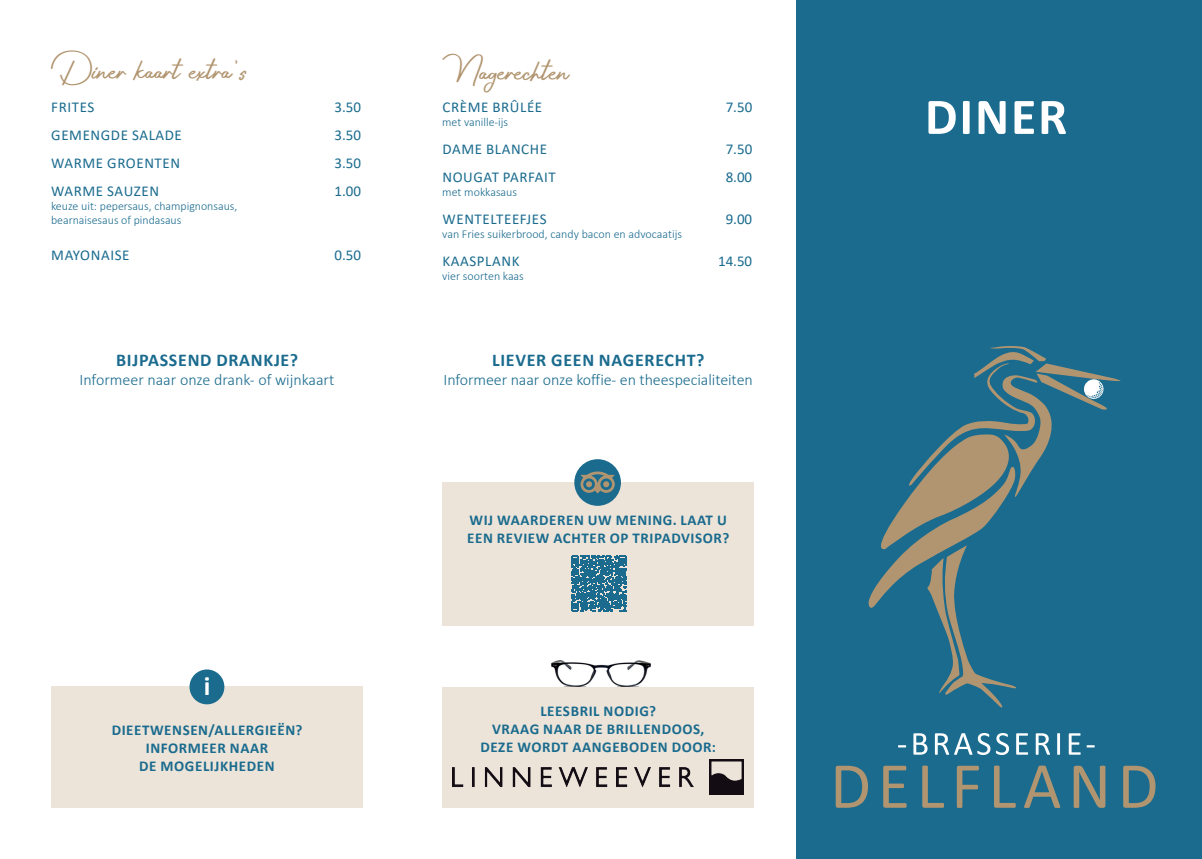
<style>
.page{position:relative;width:1202px;height:859px;background:#fff}
.page>*{position:absolute;margin:0;border:0;box-sizing:border-box;transform-origin:0 0}
.t1{font:700 51.9px "Calibri";letter-spacing:.035em;color:#fff}
.t2{font:36px "Sun Deep";color:#b19570}
.t3{font:700 27.1px "Calibri";color:#fff}
.t4{font:700 18px "Calibri";letter-spacing:.04em;color:#1a6b8e}
.t5{font:300 16px "Calibri";letter-spacing:-.005em;color:#1a6b8e}
.t6{font:700 15px/18px "Calibri";letter-spacing:.04em;color:#1a6b8e;text-align:center}
.t7{font:15px "Calibri";letter-spacing:.04em;color:#1a6b8e}
.t8{font:300 12px/14px "Calibri";color:#1a6b8e}
</style>
<div class="page">
<div style="left:797px;top:0;width:405px;height:859px;background:#1a6b8e"></div>
<div style="left:51px;top:687px;width:312px;height:121px;background:#ece4d9"></div>
<div style="left:189px;top:669px;width:35px;height:35px;background:#1a6b8e;border-radius:50%"></div>
<div style="left:442px;top:687px;width:312px;height:121px;background:#ece4d9"></div>
<img style="left:453px;top:760px;width:290px;height:35px">
<img style="left:551px;top:660px;width:99px;height:26px">
<svg style="left:836px;top:766px;width:32px;height:42px"></svg>
<svg style="left:883px;top:766px;width:24px;height:42px"></svg>
<svg style="left:922px;top:765px;width:22px;height:43px"></svg>
<svg style="left:957px;top:766px;width:22px;height:42px"></svg>
<svg style="left:994px;top:765px;width:22px;height:43px"></svg>
<svg style="left:1024px;top:765px;width:36px;height:43px"></svg>
<svg style="left:1074px;top:766px;width:31px;height:42px"></svg>
<svg style="left:1123px;top:766px;width:32px;height:42px"></svg>
<svg style="left:898px;top:745px;width:8px;height:2px"></svg>
<svg style="left:913px;top:733px;width:14px;height:22px"></svg>
<svg style="left:935px;top:733px;width:55px;height:22px"></svg>
<svg style="left:996px;top:733px;width:13px;height:22px"></svg>
<svg style="left:1016px;top:733px;width:12px;height:22px"></svg>
<svg style="left:1036px;top:733px;width:14px;height:22px"></svg>
<svg style="left:1057px;top:733px;width:3px;height:22px"></svg>
<svg style="left:1069px;top:733px;width:12px;height:22px"></svg>
<svg style="left:1087px;top:745px;width:8px;height:2px"></svg>
<svg style="left:868px;top:346px;width:253px;height:362px"></svg>
<div style="left:442px;top:482px;width:312px;height:143px;background:#ece4d9"></div>
<svg style="left:571px;top:556px;width:55px;height:55px"></svg>
<div style="left:574px;top:459px;width:47px;height:47px;background:#1a6b8e;border-radius:50%"></div>
<svg style="left:580px;top:471px;width:35px;height:23px"></svg>
<h2 class="t2" style="left:51px;top:45px;width:197px">Diner kaart extra’s</h2>
<p class="t7" style="left:51px;top:97px;width:45px">FRITES</p>
<p class="t7" style="left:334px;top:97px;width:28px">3.50</p>
<p class="t7" style="left:51px;top:125px;width:132px">GEMENGDE SALADE</p>
<p class="t7" style="left:334px;top:125px;width:28px">3.50</p>
<p class="t7" style="left:51px;top:153px;width:130px">WARME GROENTEN</p>
<p class="t7" style="left:334px;top:153px;width:28px">3.50</p>
<p class="t7" style="left:51px;top:181px;width:109px">WARME SAUZEN</p>
<p class="t7" style="left:334px;top:181px;width:28px">1.00</p>
<p class="t8" style="left:51px;top:199px;width:188px">keuze uit: pepersaus, champignonsaus, bearnaisesaus of pindasaus</p>
<p class="t7" style="left:51px;top:245px;width:80px">MAYONAISE</p>
<p class="t7" style="left:334px;top:245px;width:28px">0.50</p>
<p class="t4" style="left:116px;top:348px;width:183px">BIJPASSEND DRANKJE?</p>
<p class="t5" style="left:79px;top:370px;width:256px">Informeer naar onze drank- of wijnkaart</p>
<h3 class="t3" style="left:204px;top:669px;width:8px">i</h3>
<p class="t6" style="left:112px;top:720px;width:192px">DIEETWENSEN/ALLERGIEËN?<br>INFORMEER NAAR<br>DE MOGELIJKHEDEN</p>
<h2 class="t2" style="left:442px;top:45px;width:127px">Nagerechten</h2>
<p class="t7" style="left:442px;top:97px;width:101px">CRÈME BRÛLÉE</p>
<p class="t7" style="left:726px;top:97px;width:28px">7.50</p>
<p class="t8" style="left:442px;top:115px;width:67px">met vanille-ijs</p>
<p class="t7" style="left:442px;top:139px;width:106px">DAME BLANCHE</p>
<p class="t7" style="left:726px;top:139px;width:28px">7.50</p>
<p class="t7" style="left:442px;top:167px;width:115px">NOUGAT PARFAIT</p>
<p class="t7" style="left:726px;top:167px;width:28px">8.00</p>
<p class="t8" style="left:442px;top:185px;width:76px">met mokkasaus</p>
<p class="t7" style="left:442px;top:209px;width:106px">WENTELTEEFJES</p>
<p class="t7" style="left:726px;top:209px;width:28px">9.00</p>
<p class="t8" style="left:442px;top:227px;width:241px">van Fries suikerbrood, candy bacon en advocaatijs</p>
<p class="t7" style="left:442px;top:251px;width:78px">KAASPLANK</p>
<p class="t7" style="left:718px;top:251px;width:36px">14.50</p>
<p class="t8" style="left:442px;top:269px;width:83px">vier soorten kaas</p>
<p class="t4" style="left:492px;top:348px;width:214px">LIEVER GEEN NAGERECHT?</p>
<p class="t5" style="left:443px;top:370px;width:311px">Informeer naar onze koffie- en theespecialiteiten</p>
<p class="t6" style="left:467px;top:510px;width:264px;text-align:left">WIJ WAARDEREN UW MENING. LAAT U<br>EEN REVIEW ACHTER OP TRIPADVISOR?</p>
<p class="t6" style="left:480px;top:701px;width:237px">LEESBRIL NODIG?<br>VRAAG NAAR DE BRILLENDOOS,<br>DEZE WORDT AANGEBODEN DOOR:</p>
<h1 class="t1" style="left:925px;top:84px;width:144px">DINER</h1>
</div>
